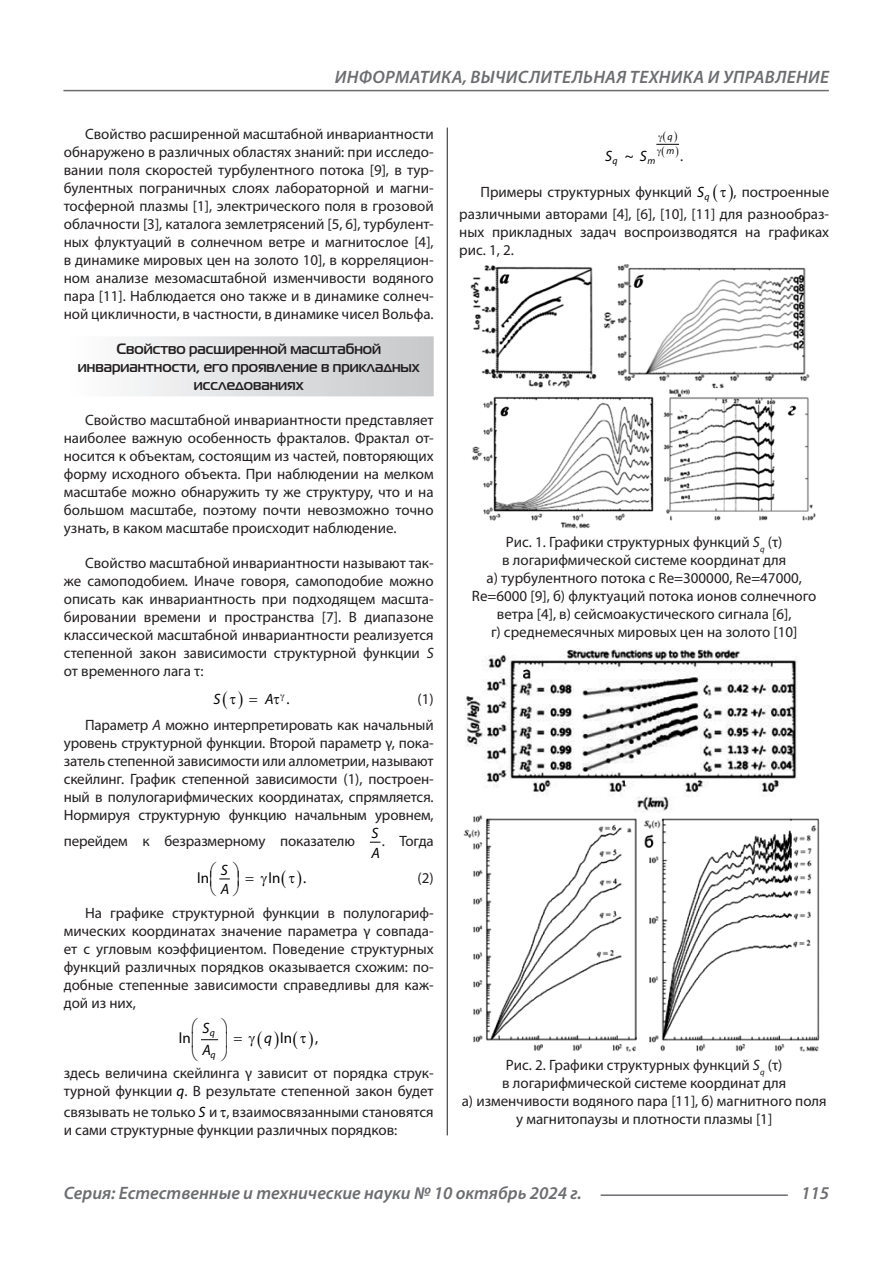
<style>
.page{position:relative;width:893px;height:1263px;background:#fff}
.page>*{position:absolute;margin:0;border:0;box-sizing:border-box;transform-origin:0 0}
.t1{font:italic 600 18px "Myriad Pro";letter-spacing:.005em;color:#6c6d70}
.Статья_текст{font:15px/18px "Myriad Pro";color:#231f20;text-align:justify}
.Статья_подзаголовок{font:700 15px/18px "Magistral C";color:#231f20;text-align:center}
.t2{font:italic 15px/19.6px "Myriad Pro";color:#000}
.t3{font:15px "Myriad Pro";color:#000}
.t4{font:italic 9.75px/14.5px "Myriad Pro";color:#000}
.s1{font-style:italic}
.s2{font-style:normal}
.s3{font-style:italic;color:#000}
.s4{color:#000}
</style>
<div class="page">
<hr style="left:447px;top:128px;width:1px;height:1007px;background:#231f20">
<hr style="left:63px;top:90px;width:766px;height:1px;background:#6c6d70">
<hr style="left:601px;top:1194px;width:187px;height:2px;background:#6c6d70">
<div style="left:64px;top:336px;width:370px;height:60px;background:linear-gradient(to right,#fefeff,#c6c8ca)"></div>
<img style="left:470px;top:264px;width:346px;height:265px">
<img style="left:463px;top:649px;width:357px;height:403px">
<svg style="left:219px;top:878px;width:11px;height:2px"></svg>
<svg style="left:201px;top:1039px;width:18px;height:2px"></svg>
<svg style="left:656px;top:143px;width:23px;height:2px"></svg>
<p class="t1" style="left:335px;top:66px;width:496px">ИНФОРМАТИКА, ВЫЧИСЛИТЕЛЬНАЯ ТЕХНИКА И УПРАВЛЕНИЕ</p>
<p class="Статья_текст" style="left:64px;top:125px;width:371px;text-indent:21px">Свойство расширенной масштабной инвариантности обнаружено в различных областях знаний: при исследо&shy;вании поля скоростей турбулентного потока [9], в тур&shy;булентных пограничных слоях лабораторной и магни&shy;тосферной плазмы [1], электрического поля в грозовой облачности [3], каталога землетрясений [5, 6], турбулент&shy;ных флуктуаций в солнечном ветре и магнитослое [4], в динамике мировых цен на золото 10], в корреляцион&shy;ном анализе мезомасштабной изменчивости водяного пара [11]. Наблюдается оно также и в динамике солнеч&shy;ной цикличности, в частности, в динамике чисел Вольфа.</p>
<p class="Статья_подзаголовок" style="left:78px;top:339px;width:343px">Свойство расширенной масштабной инвариантности, его проявление в прикладных исследованиях</p>
<p class="Статья_текст" style="left:64px;top:411px;width:371px;text-indent:21px">Свойство масштабной инвариантности представляет наиболее важную особенность фракталов. Фрактал от&shy;носится к объектам, состоящим из частей, повторяющих форму исходного объекта. При наблюдении на мелком масштабе можно обнаружить ту же структуру, что и на большом масштабе, поэтому почти невозможно точно узнать, в каком масштабе происходит наблюдение.</p>
<p class="Статья_текст" style="left:64px;top:554px;width:371px;text-indent:21px">Свойство масштабной инвариантности называют так&shy;же самоподобием. Иначе говоря, самоподобие можно описать как инвариантность при подходящем масшта&shy;бировании времени и пространства [7]. В диапазоне классической масштабной инвариантности реализуется степенной закон зависимости структурной функции <span class="s1">S </span>от временного лага τ:</p>
<p class="t2" style="left:214px;top:689px;width:8px">S</p>
<p class="t2" style="left:265px;top:689px;width:26px">A▼ <span class="s2">.</span></p>
<p class="Статья_текст" style="left:417px;top:690px;width:18px">(1)</p>
<p class="Статья_текст" style="left:64px;top:716px;width:371px;text-indent:21px">Параметр <span class="s1">А</span> можно интерпретировать как начальный уровень структурной функции. Второй параметр γ, пока&shy;затель степенной зависимости или аллометрии, называют скейлинг. График степенной зависимости (1), построен&shy;ный в полулогарифмических координатах, спрямляется.<br>Нормируя структурную функцию начальным уровнем,</p>
<p class="Статья_текст" style="left:64px;top:832px;width:293px">перейдем к безразмерному показателю</p>
<p class="t2" style="left:372px;top:823px;width:10px">S<br>A</p>
<p class="Статья_текст" style="left:382px;top:832px;width:53px">. Тогда</p>
<p class="t3" style="left:197px;top:868px;width:13px">ln</p>
<p class="t3" style="left:269px;top:868px;width:13px">ln</p>
<p class="t3" style="left:303px;top:868px;width:5px">.</p>
<p class="t2" style="left:221px;top:860px;width:10px">S<br>A</p>
<p class="Статья_текст" style="left:417px;top:868px;width:18px">(2)</p>
<p class="Статья_текст" style="left:64px;top:903px;width:371px;text-indent:21px">На графике структурной функции в полулогариф&shy;мических координатах значение параметра γ совпада&shy;ет с угловым коэффициентом. Поведение структурных функций различных порядков оказывается схожим: по&shy;добные степенные зависимости справедливы для каж&shy;дой из них,</p>
<p class="t3" style="left:179px;top:1029px;width:13px">ln</p>
<p class="t3" style="left:280px;top:1029px;width:13px">ln</p>
<p class="t3" style="left:315px;top:1029px;width:5px">,</p>
<p class="t2" style="left:203px;top:1016px;width:10px;line-height:22.4px">S<br>A</p>
<p class="t4" style="left:210px;top:1025px;width:7px">q</p>
<p class="t4" style="left:211px;top:1047px;width:7px">q</p>
<p class="Статья_текст" style="left:64px;top:1064px;width:371px">здесь величина скейлинга γ зависит от порядка струк&shy;турной функции <span class="s3">q</span>. В результате степенной закон будет</p>
<p class="Статья_текст" style="left:64px;top:1102px;width:371px">связывать не только <span class="s3">S</span> и <span class="s4">▼</span>, взаимосвязанными становятся и сами структурные функции различных порядков:</p>
<p class="t2" style="left:264px;top:1028px;width:9px">q</p>
<p class="t4" style="left:666px;top:129px;width:9px">q m</p>
<p class="t2" style="left:605px;top:145px;width:8px">S</p>
<p class="t3" style="left:625px;top:146px;width:23px">~ <span class="s1">S</span></p>
<p class="t4" style="left:612px;top:153px;width:7px">q</p>
<p class="t4" style="left:647px;top:153px;width:9px">m</p>
<p class="Статья_текст" style="left:680px;top:146px;width:5px">.</p>
<p class="Статья_текст" style="left:480px;top:183px;width:248px">Примеры структурных функций <span class="s3">S</span><sub>q</sub> <span class="s4">▼</span></p>
<p class="Статья_текст" style="left:459px;top:181px;width:371px;line-height:21.8px;text-align:right">, построенные<br>различными авторами [4], [6], [10], [11] для разнообраз-</p>
<p class="Статья_текст" style="left:459px;top:223px;width:371px">ных прикладных задач воспроизводятся на графиках рис. 1, 2.</p>
<p class="Статья_текст" style="left:472px;top:533px;width:346px;text-align:center">Рис. 1. Графики структурных функций <span class="s1">S</span><sub>q</sub> (τ)<br>в логарифмической системе координат для<br>а) турбулентного потока с Re=300000, Re=47000, Re=6000 [9], б) флуктуаций потока ионов солнечного ветра [4], в) сейсмоакустического сигнала [6],<br>г) среднемесячных мировых цен на золото [10]</p>
<p class="Статья_текст" style="left:462px;top:1056px;width:366px;text-align:center">Рис. 2. Графики структурных функций <span class="s1">S</span><sub>q</sub> (τ)<br>в логарифмической системе координат для<br>а) изменчивости водяного пара [11], б) магнитного поля у магнитопаузы и плотности плазмы [1]</p>
<p class="t1" style="left:64px;top:1182px;width:520px">Серия: Естественные и технические науки № 10 октябрь 2024 г.</p>
<p class="t1" style="left:801px;top:1182px;width:30px">115</p>
</div>
